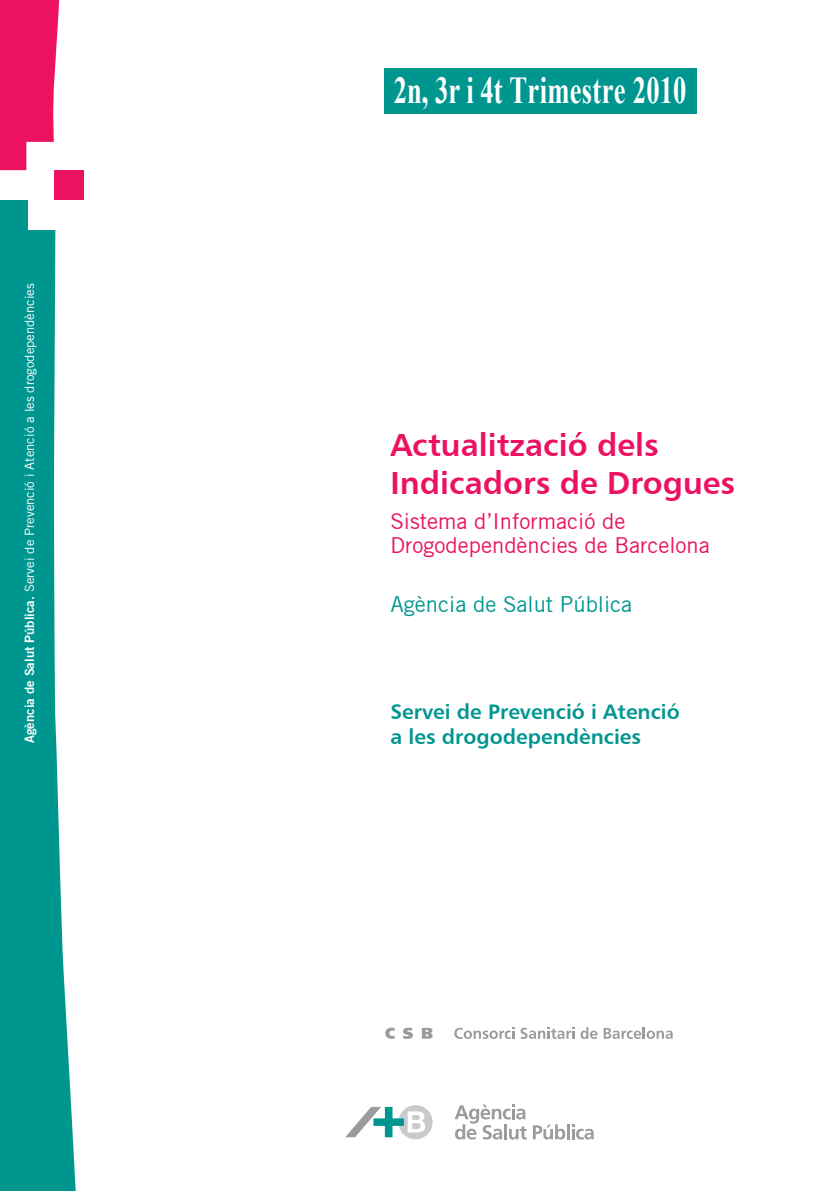
<style>
.page{position:relative;width:840px;height:1191px;background:#fff}
.page>*{position:absolute;margin:0;border:0;box-sizing:border-box;transform-origin:0 0}
.t1{font:700 38px "Times New Roman";letter-spacing:.01em;color:#fff;scale:.7 1}
.t2{font:32px/38.4px "Humanist 777 BT Bold B";color:#ec1161}
.t3{font:22px/24px "Trade Gothic";color:#ec1161}
.t4{font:22px "Trade Gothic";color:#009690}
.t5{font:21px "Humanist 777 BT Bold B";color:#009690}
.t6{font:13px "Trade Gothic";color:#fff}
.s1{font-family:"Trade Gothic Bold Two"}
</style>
<div class="page">
<div style="left:384px;top:68px;width:311px;height:45px;background:#009690"></div>
<svg style="left:0;top:200px;width:76px;height:991px;fill:#009690"></svg>
<div style="left:0;top:201px;width:28px;height:990px;background:#009690"></div>
<svg style="left:26px;top:0;width:34px;height:170px"></svg>
<div style="left:54px;top:170px;width:30px;height:30px;background:#ec1161"></div>
<div style="left:0;top:0;width:26px;height:170px;background:#ec1161"></div>
<svg style="left:454px;top:1027px;width:60px;height:12px"></svg>
<svg style="left:520px;top:1027px;width:54px;height:12px"></svg>
<svg style="left:580px;top:1027px;width:17px;height:12px"></svg>
<svg style="left:603px;top:1027px;width:69px;height:12px"></svg>
<svg style="left:421px;top:1027px;width:11px;height:11px"></svg>
<svg style="left:403px;top:1027px;width:9px;height:11px"></svg>
<svg style="left:385px;top:1027px;width:9px;height:11px"></svg>
<svg style="left:533px;top:1124px;width:32px;height:15px"></svg>
<hr style="left:566px;top:1124px;width:3px;height:15px;background:#999b9e">
<svg style="left:572px;top:1124px;width:21px;height:15px"></svg>
<svg style="left:454px;top:1104px;width:72px;height:35px"></svg>
<div style="left:398px;top:1105px;width:34px;height:34px;background:#c9cacc;border-radius:50%"></div>
<svg style="left:345px;top:1106px;width:80px;height:31px"></svg>
<p class="t6" style="left:22px;top:743px;width:461px;rotate:-90deg"><span class="s1">Agència de Salut Pública.</span> Servei de Prevenció i Atenció a les drogodependències</p>
<h1 class="t1" style="left:393px;top:64px;width:419px">2n, 3r i 4t Trimestre 2010</h1>
<h2 class="t2" style="left:390px;top:425px;width:346px">Actualització dels<br>Indicadors de Drogues</h2>
<h3 class="t3" style="left:390px;top:508px;width:321px">Sistema d’Informació de<br>Drogodependències de Barcelona</h3>
<h3 class="t4" style="left:390px;top:590px;width:243px">Agència de Salut Pública</h3>
<h3 class="t5" style="left:390px;top:698px;width:291px">Servei de Prevenció i Atenció</h3>
<h3 class="t5" style="left:390px;top:723px;width:252px">a les drogodependències</h3>
</div>
